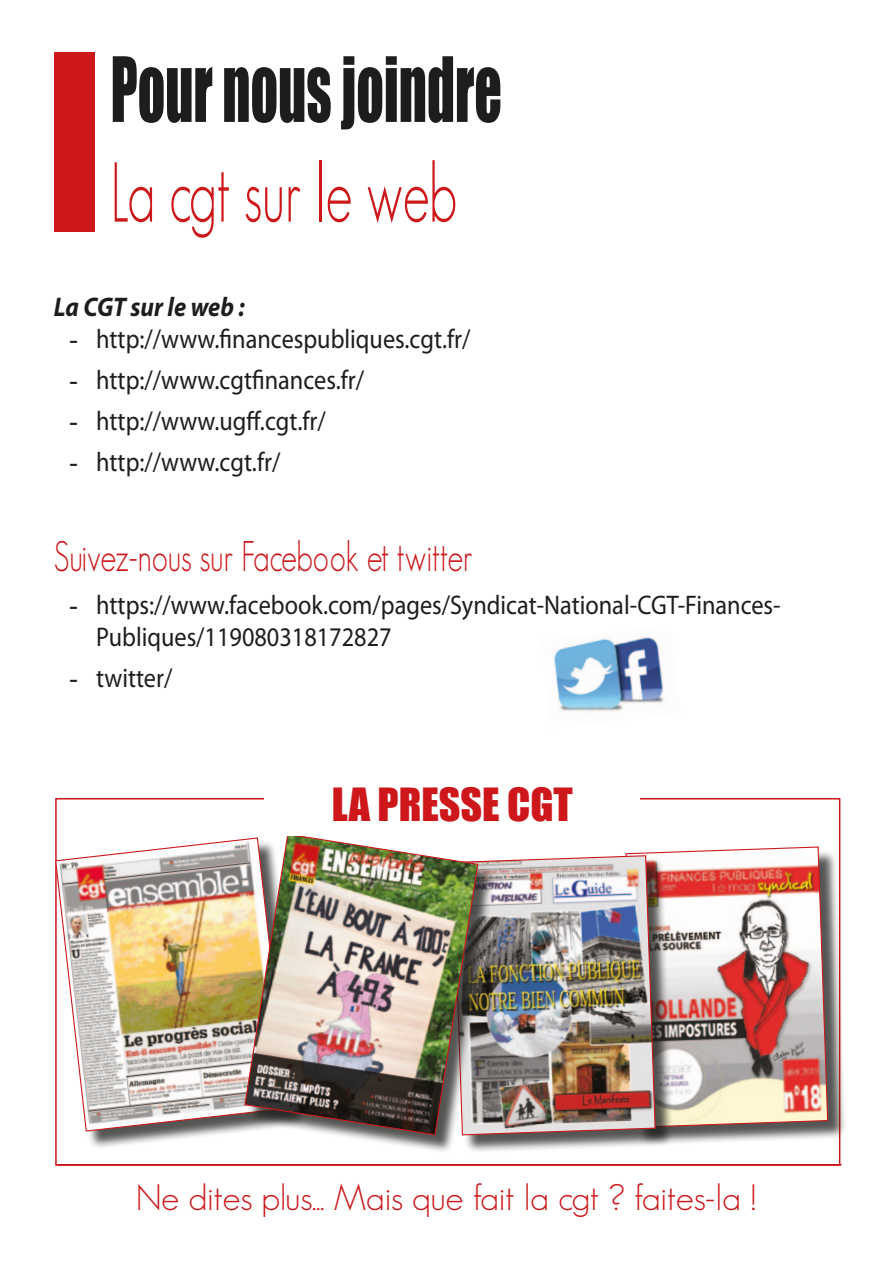
<style>
.page{position:relative;width:893px;height:1263px;background:#fff}
.page>*{position:absolute;margin:0;border:0;box-sizing:border-box;transform-origin:0 0}
.Default{font:83.1px "Impact";color:#1d1d1b;scale:.65 1}
.Default-2{font:300 83.1px "Geosans";color:#cd171a;scale:.65 1}
.Default-3{font:300 42px "Geosans";color:#cd171a;scale:.75 1}
.Default-4{font:42px "Impact";color:#cd171a}
.t1{font:300 36px "Geosans";color:#cd171a}
.t2{font:27px/32.4px "Myriad Pro";color:#1d1d1b;scale:.9 1}
.Default-5{font:italic 700 27px "Myriad Pro";color:#1d1d1b;scale:.9 1}
.s1{font-family:"Times New Roman"}
</style>
<div class="page">
<hr style="left:58px;top:1164px;width:783px;height:1px;background:#cd171a">
<img style="left:554px;top:637px;width:110px;height:75px">
<div style="left:628px;top:849px;width:218px;height:297px;background:#1d1d1b;opacity:.75"></div>
<img style="left:625px;top:846px;width:204px;height:282px">
<div style="left:455px;top:858px;width:219px;height:296px;background:#1d1d1b;opacity:.75"></div>
<img style="left:497px;top:855px;width:159px;height:281px">
<div style="left:58px;top:840px;width:249px;height:310px;background:#1d1d1b;opacity:.75"></div>
<img style="left:55px;top:837px;width:189px;height:295px">
<div style="left:247px;top:836px;width:250px;height:317px;background:#1d1d1b;opacity:.75"></div>
<img style="left:244px;top:836px;width:235px;height:300px">
<div style="left:54px;top:52px;width:41px;height:180px;background:#cd171a"></div>
<p class="Default" style="left:111px;top:25px;width:604px">Pour nous joindre</p>
<p class="Default-2" style="left:111px;top:147px;width:535px">La cgt sur le web</p>
<p class="Default-5" style="left:54px;top:289px;width:214px">La CGT sur le web :</p>
<p class="t2" style="left:69px;top:322px;width:447px"><span class="s1">-</span> http://www.financespubliques.cgt.fr/</p>
<p class="t2" style="left:69px;top:363px;width:329px"><span class="s1">-</span> http://www.cgtfinances.fr/</p>
<p class="t2" style="left:69px;top:404px;width:287px"><span class="s1">-</span> http://www.ugff.cgt.fr/</p>
<p class="t2" style="left:69px;top:445px;width:236px"><span class="s1">-</span> http://www.cgt.fr/</p>
<p class="Default-3" style="left:54px;top:533px;width:561px">Suivez-nous sur Facebook et twitter</p>
<p class="t2" style="left:96px;top:588px;width:762px;text-indent:-27px"><span class="s1">-</span> https://www.facebook.com/pages/Syndicat-National-CGT-Finances-<br>Publiques/119080318172827</p>
<p class="t2" style="left:69px;top:661px;width:116px"><span class="s1">-</span> twitter/</p>
<p class="Default-4" style="left:332px;top:772px;width:242px">LA PRESSE CGT</p>
<h3 class="t1" style="left:136px;top:1177px;width:623px">Ne dites plus... Mais que fait la cgt ? faites-la !</h3>
</div>
